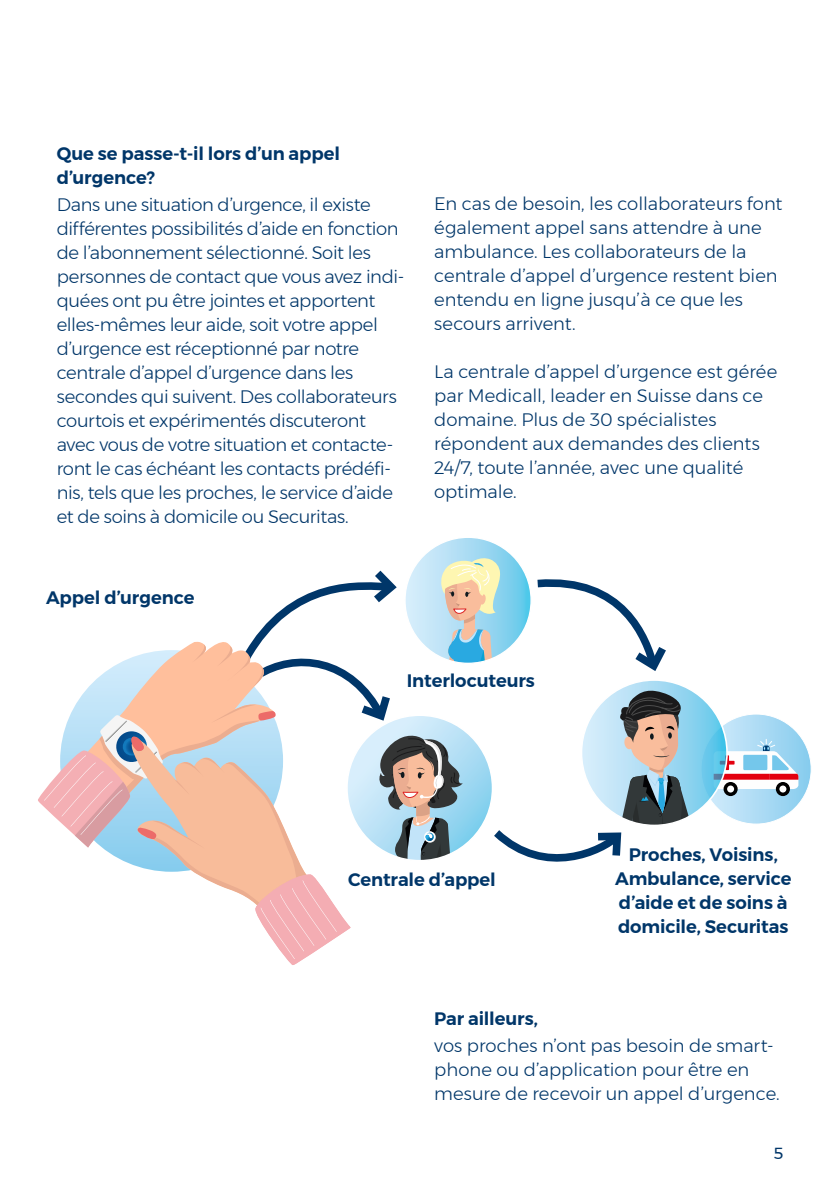
<style>
.page{position:relative;width:840px;height:1191px;background:#fff}
.page>*{position:absolute;margin:0;border:0;box-sizing:border-box;transform-origin:0 0}
.t1{font:300 18px/24px "Montserrat";letter-spacing:-.01em;color:#003669}
.t2{font:600 18px/24px "Montserrat";letter-spacing:-.005em;color:#003669;text-align:center}
.t3{font:16px "Montserrat";color:#003669}
</style>
<div class="page">
<svg style="left:405px;top:537px;width:126px;height:126px"></svg>
<svg style="left:700px;top:714px;width:110px;height:110px;background:#acdaf3"></svg>
<svg style="left:723px;top:782px;width:14px;height:14px"></svg>
<svg style="left:775px;top:782px;width:14px;height:14px"></svg>
<div style="left:779px;top:785px;width:7px;height:7px;background:#fff;border-radius:50%"></div>
<svg style="left:726px;top:785px;width:7px;height:7px"></svg>
<svg style="left:716px;top:739px;width:82px;height:50px"></svg>
<svg style="left:581px;top:680px;width:145px;height:145px;background:#71caea"></svg>
<svg style="left:38px;top:557px;width:654px;height:408px"></svg>
<p class="t2" style="left:57px;top:141px;width:285px;text-align:left">Que se passe-t-il lors d’un appel d’urgence?</p>
<p class="t1" style="left:57px;top:192px;width:349px">Dans une situation d’urgence, il existe différentes possibilités d’aide en fonction de l’abonnement sélectionné. Soit les personnes de contact que vous avez indi&shy;quées ont pu être jointes et apportent elles-mêmes leur aide, soit votre appel d’urgence est réceptionné par notre centrale d’appel d’urgence dans les secondes qui suivent. Des collaborateurs courtois et expérimentés discuteront avec vous de votre situation et contacte&shy;ront le cas échéant les contacts prédéfi&shy;nis, tels que les proches, le service d’aide et de soins à domicile ou Securitas.</p>
<p class="t1" style="left:434px;top:191px;width:349px">En cas de besoin, les collaborateurs font également appel sans attendre à une ambulance. Les collaborateurs de la centrale d’appel d’urgence restent bien entendu en ligne jusqu’à ce que les secours arrivent.</p>
<p class="t1" style="left:434px;top:359px;width:344px">La centrale d’appel d’urgence est gérée par Medicall, leader en Suisse dans ce domaine. Plus de 30 spécialistes répondent aux demandes des clients<br>24/7, toute l’année, avec une qualité optimale.</p>
<p class="t2" style="left:46px;top:586px;width:150px">Appel d’urgence</p>
<p class="t2" style="left:406px;top:668px;width:130px">Interlocuteurs</p>
<p class="t2" style="left:348px;top:867px;width:149px">Centrale d’appel</p>
<p class="t2" style="left:614px;top:842px;width:178px">Proches, Voisins,<br>Ambulance, service d’aide et de soins à domicile, Securitas</p>
<p class="t2" style="left:434px;top:1006px;width:105px">Par ailleurs,</p>
<p class="t1" style="left:434px;top:1033px;width:347px">vos proches n’ont pas besoin de smart&shy;phone ou d’application pour être en mesure de recevoir un appel d’urgence.</p>
<p class="t3" style="left:773px;top:1141px;width:11px">5</p>
</div>
